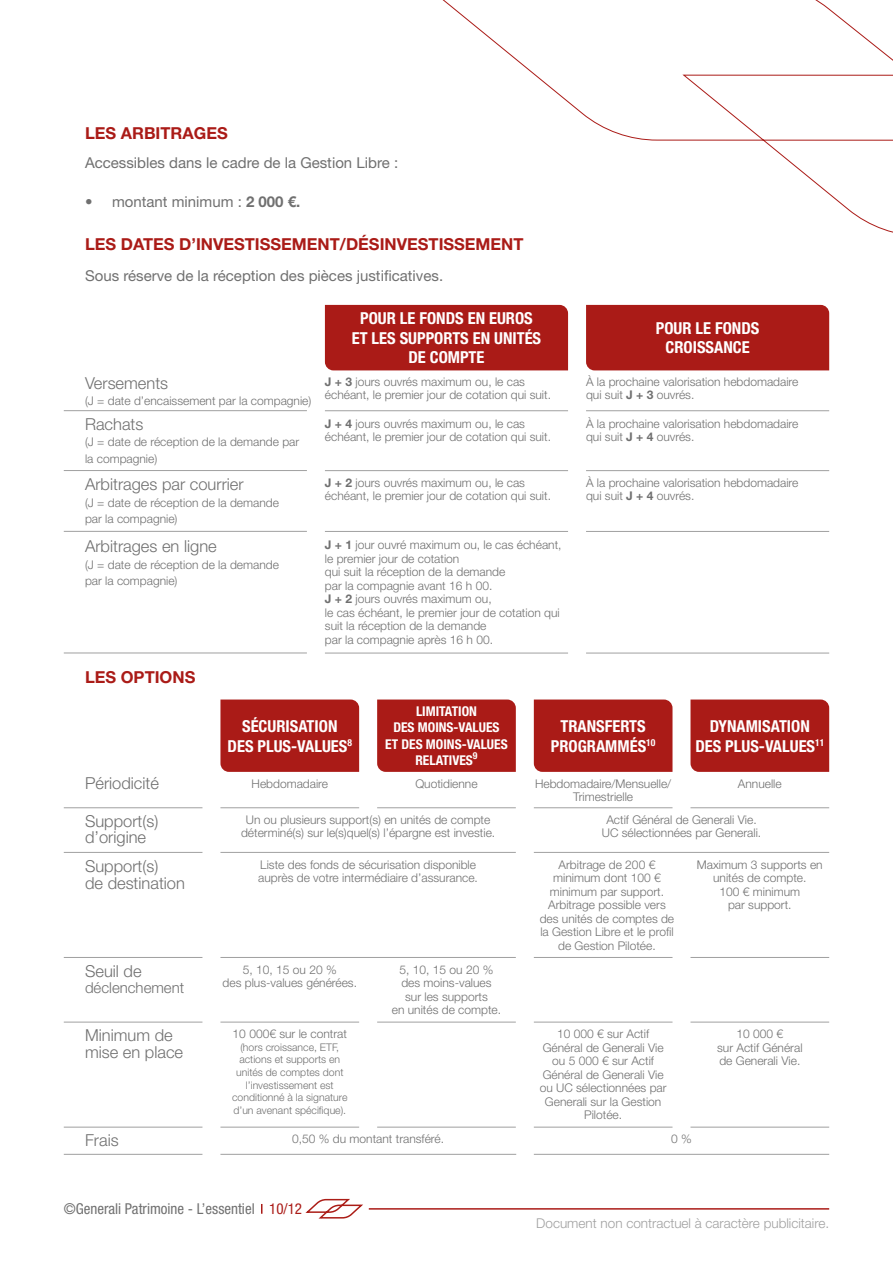
<style>
.page{position:relative;width:893px;height:1263px;background:#fff}
.page>*{position:absolute;margin:0;border:0;box-sizing:border-box;transform-origin:0 0}
.t1{font:700 condensed 16.5px/19.8px "Helvetica Neue LT Std";color:#fff;text-align:center}
.t2{font:300 16.5px/16.5px "Helvetica Neue LT Std";color:#707070}
.t3{font:700 16.5px "Helvetica Neue LT Std";color:#aa1b17}
.t4{font:15px "Helvetica Neue LT Std";color:#707070}
.t5{font:condensed 15px "Helvetica Neue LT Std";color:#707070}
.t6{font:300 15px "Helvetica Neue LT Std";color:#707070}
.t7{font:700 condensed 13.5px/16.2px "Helvetica Neue LT Std";color:#fff;text-align:center}
.t8{font:300 13.5px "Helvetica Neue LT Std";color:#a0a0a0}
.t9{font:300 12px/13.5px "Helvetica Neue LT Std";color:#707070}
.t10{font:300 10.5px/12.6px "Helvetica Neue LT Std";color:#707070;text-align:center}
.s1{font-weight:700}
.s2{color:#aa1b17}
</style>
<div class="page">
<svg style="left:442px;top:0;width:451px;height:233px"></svg>
<hr style="left:369px;top:1208px;width:460px;height:1px;background:#aa1b17">
<svg style="left:305px;top:1198px;width:58px;height:21px"></svg>
<hr style="left:325px;top:410px;width:243px;height:1px;background:#a0a0a0">
<hr style="left:325px;top:470px;width:243px;height:1px;background:#a0a0a0">
<hr style="left:325px;top:531px;width:243px;height:1px;background:#a0a0a0">
<hr style="left:325px;top:653px;width:243px;height:1px;background:#a0a0a0">
<hr style="left:586px;top:410px;width:243px;height:1px;background:#a0a0a0">
<hr style="left:586px;top:470px;width:243px;height:1px;background:#a0a0a0">
<hr style="left:586px;top:531px;width:243px;height:1px;background:#a0a0a0">
<hr style="left:586px;top:653px;width:243px;height:1px;background:#a0a0a0">
<hr style="left:64px;top:410px;width:243px;height:1px;background:#a0a0a0">
<hr style="left:64px;top:470px;width:243px;height:1px;background:#a0a0a0">
<hr style="left:64px;top:531px;width:243px;height:1px;background:#a0a0a0">
<hr style="left:64px;top:653px;width:243px;height:1px;background:#a0a0a0">
<div style="left:325px;top:305px;width:243px;height:65px;background:#aa1b17"></div>
<div style="left:586px;top:305px;width:243px;height:65px;background:#aa1b17"></div>
<div style="left:377px;top:699px;width:139px;height:73px;background:#aa1b17"></div>
<div style="left:534px;top:699px;width:138px;height:73px;background:#aa1b17"></div>
<div style="left:690px;top:699px;width:139px;height:73px;background:#aa1b17"></div>
<div style="left:220px;top:699px;width:139px;height:73px;background:#aa1b17"></div>
<hr style="left:220px;top:807px;width:139px;height:1px;background:#a0a0a0">
<hr style="left:220px;top:852px;width:296px;height:1px;background:#a0a0a0">
<hr style="left:220px;top:957px;width:296px;height:1px;background:#a0a0a0">
<hr style="left:220px;top:1022px;width:139px;height:1px;background:#a0a0a0">
<hr style="left:220px;top:1127px;width:139px;height:1px;background:#a0a0a0">
<hr style="left:220px;top:1154px;width:296px;height:1px;background:#a0a0a0">
<hr style="left:64px;top:807px;width:138px;height:1px;background:#a0a0a0">
<hr style="left:64px;top:852px;width:138px;height:1px;background:#a0a0a0">
<hr style="left:64px;top:957px;width:138px;height:1px;background:#a0a0a0">
<hr style="left:64px;top:1022px;width:138px;height:1px;background:#a0a0a0">
<hr style="left:64px;top:1127px;width:138px;height:1px;background:#a0a0a0">
<hr style="left:64px;top:1154px;width:138px;height:1px;background:#a0a0a0">
<hr style="left:377px;top:807px;width:139px;height:1px;background:#a0a0a0">
<hr style="left:377px;top:1022px;width:139px;height:1px;background:#a0a0a0">
<hr style="left:377px;top:1127px;width:139px;height:1px;background:#a0a0a0">
<hr style="left:534px;top:807px;width:138px;height:1px;background:#a0a0a0">
<hr style="left:534px;top:852px;width:295px;height:1px;background:#a0a0a0">
<hr style="left:534px;top:957px;width:138px;height:1px;background:#a0a0a0">
<hr style="left:534px;top:1022px;width:138px;height:1px;background:#a0a0a0">
<hr style="left:534px;top:1127px;width:138px;height:1px;background:#a0a0a0">
<hr style="left:534px;top:1154px;width:295px;height:1px;background:#a0a0a0">
<hr style="left:690px;top:807px;width:139px;height:1px;background:#a0a0a0">
<hr style="left:690px;top:957px;width:139px;height:1px;background:#a0a0a0">
<hr style="left:690px;top:1022px;width:139px;height:1px;background:#a0a0a0">
<hr style="left:690px;top:1127px;width:139px;height:1px;background:#a0a0a0">
<h1 class="t3" style="left:85px;top:123px;width:144px">LES ARBITRAGES</h1>
<p class="t4" style="left:85px;top:154px;width:315px">Accessibles dans le cadre de la Gestion Libre :</p>
<p class="t4" style="left:85px;top:193px;width:217px">• montant minimum : <span class="s1">2 000 €.</span></p>
<h1 class="t3" style="left:85px;top:234px;width:440px">LES DATES D’INVESTISSEMENT/DÉSINVESTISSEMENT</h1>
<p class="t4" style="left:85px;top:266px;width:360px">Sous réserve de la réception des pièces justificatives.</p>
<h1 class="t2" style="left:85px;top:374px;width:85px">Versements</h1>
<p class="t9" style="left:85px;top:394px;width:228px">(J = date d’encaissement par la compagnie)</p>
<h1 class="t2" style="left:85px;top:415px;width:60px">Rachats</h1>
<p class="t9" style="left:85px;top:433px;width:216px;line-height:16.5px">(J = date de réception de la demande par la compagnie)</p>
<h1 class="t2" style="left:85px;top:476px;width:160px">Arbitrages par courrier</h1>
<p class="t9" style="left:85px;top:494px;width:195px;line-height:16.5px">(J = date de réception de la demande par la compagnie)</p>
<h1 class="t2" style="left:85px;top:538px;width:133px">Arbitrages en ligne</h1>
<p class="t9" style="left:85px;top:556px;width:195px;line-height:16.5px">(J = date de réception de la demande par la compagnie)</p>
<h1 class="t3" style="left:85px;top:667px;width:112px">LES OPTIONS</h1>
<h1 class="t1" style="left:352px;top:308px;width:191px">POUR LE FONDS EN EUROS<br>ET LES SUPPORTS EN UNITÉS<br>DE COMPTE</h1>
<h1 class="t1" style="left:656px;top:318px;width:105px">POUR LE FONDS<br>CROISSANCE</h1>
<p class="t9" style="left:325px;top:374px;width:228px"><span class="s1">J + 3</span> jours ouvrés maximum ou, le cas échéant, le premier jour de cotation qui suit.</p>
<p class="t9" style="left:586px;top:374px;width:214px">À la prochaine valorisation hebdomadaire qui suit <span class="s1">J + 3</span> ouvrés.</p>
<p class="t9" style="left:586px;top:416px;width:214px">À la prochaine valorisation hebdomadaire qui suit <span class="s1">J + 4</span> ouvrés.</p>
<p class="t9" style="left:586px;top:476px;width:214px">À la prochaine valorisation hebdomadaire qui suit <span class="s1">J + 4</span> ouvrés.</p>
<p class="t9" style="left:325px;top:416px;width:228px"><span class="s1">J + 4</span> jours ouvrés maximum ou, le cas échéant, le premier jour de cotation qui suit.</p>
<p class="t9" style="left:325px;top:476px;width:228px"><span class="s1">J + 2</span> jours ouvrés maximum ou, le cas échéant, le premier jour de cotation qui suit.</p>
<p class="t9" style="left:325px;top:538px;width:238px"><span class="s1">J + 1</span> jour ouvré maximum ou, le cas échéant, le premier jour de cotation<br>qui suit la réception de la demande<br>par la compagnie avant 16 h 00.<br><span class="s1">J + 2</span> jours ouvrés maximum ou,<br>le cas échéant, le premier jour de cotation qui suit la réception de la demande<br>par la compagnie après 16 h 00.</p>
<h1 class="t2" style="left:85px;top:775px;width:75px">Périodicité</h1>
<h1 class="t2" style="left:85px;top:812px;width:75px">Support(s) d’origine</h1>
<h1 class="t1" style="left:228px;top:716px;width:126px">SÉCURISATION<br>DES PLUS-VALUES<sup>8</sup></h1>
<p class="t7" style="left:385px;top:703px;width:124px">LIMITATION<br>DES MOINS-VALUES<br>ET DES MOINS-VALUES<br>RELATIVES<sup>9</sup></p>
<p class="t9" style="left:252px;top:776px;width:78px">Hebdomadaire</p>
<p class="t9" style="left:241px;top:812px;width:256px;text-align:center">Un ou plusieurs support(s) en unités de compte déterminé(s) sur le(s)quel(s) l’épargne est investie.</p>
<p class="t9" style="left:602px;top:812px;width:161px;text-align:center">Actif Général de Generali Vie.<br>UC sélectionnées par Generali.</p>
<h1 class="t1" style="left:551px;top:716px;width:106px">TRANSFERTS<br>PROGRAMMÉS<sup>10</sup></h1>
<h1 class="t1" style="left:695px;top:716px;width:131px">DYNAMISATION<br>DES PLUS-VALUES<sup>11</sup></h1>
<p class="t9" style="left:415px;top:776px;width:64px">Quotidienne</p>
<p class="t9" style="left:738px;top:776px;width:45px">Annuelle</p>
<p class="t9" style="left:535px;top:776px;width:138px;text-align:center">Hebdomadaire/Mensuelle/<br>Trimestrielle</p>
<h1 class="t2" style="left:85px;top:857px;width:101px">Support(s)<br>de destination</h1>
<p class="t9" style="left:258px;top:857px;width:221px">Liste des fonds de sécurisation disponible auprès de votre intermédiaire d’assurance.</p>
<p class="t9" style="left:540px;top:857px;width:136px;text-align:center">Arbitrage de 200 € minimum dont 100 € minimum par support.<br>Arbitrage possible vers des unités de comptes de la Gestion Libre et le profil de Gestion Pilotée.</p>
<p class="t9" style="left:697px;top:857px;width:127px;text-align:center">Maximum 3 supports en unités de compte.<br>100 € minimum<br>par support.</p>
<h1 class="t2" style="left:85px;top:962px;width:58px">Seuil de</h1>
<p class="t6" style="left:85px;top:979px;width:101px">déclenchement</p>
<p class="t9" style="left:223px;top:962px;width:136px;text-align:center">5, 10, 15 ou 20 %<br>des plus-values générées.</p>
<p class="t9" style="left:392px;top:962px;width:111px;text-align:center">5, 10, 15 ou 20 % des moins-values<br>sur les supports<br>en unités de compte.</p>
<h1 class="t2" style="left:85px;top:1027px;width:100px">Minimum de mise en place</h1>
<p class="t9" style="left:233px;top:1027px;width:116px">10 000€ sur le contrat</p>
<p class="t10" style="left:232px;top:1040px;width:117px">(hors croissance, ETF, actions et supports en unités de comptes dont l’investissement est conditionné à la signature d’un avenant spécifique).</p>
<p class="t9" style="left:540px;top:1027px;width:128px;text-align:center">10 000 € sur Actif<br>Général de Generali Vie ou 5 000 € sur Actif<br>Général de Generali Vie ou UC sélectionnées par<br>Generali sur la Gestion<br>Pilotée.</p>
<p class="t9" style="left:717px;top:1027px;width:87px;text-align:center">10 000 €<br>sur Actif Général de Generali Vie.</p>
<h1 class="t2" style="left:85px;top:1131px;width:35px">Frais</h1>
<p class="t9" style="left:292px;top:1131px;width:153px">0,50 % du montant transféré.</p>
<p class="t9" style="left:671px;top:1131px;width:22px">0 %</p>
<p class="t5" style="left:64px;top:1200px;width:240px">©Generali Patrimoine - L’essentiel <span class="s2">10/12</span></p>
<p class="t8" style="left:536px;top:1215px;width:294px">Document non contractuel à caractère publicitaire.</p>
</div>
